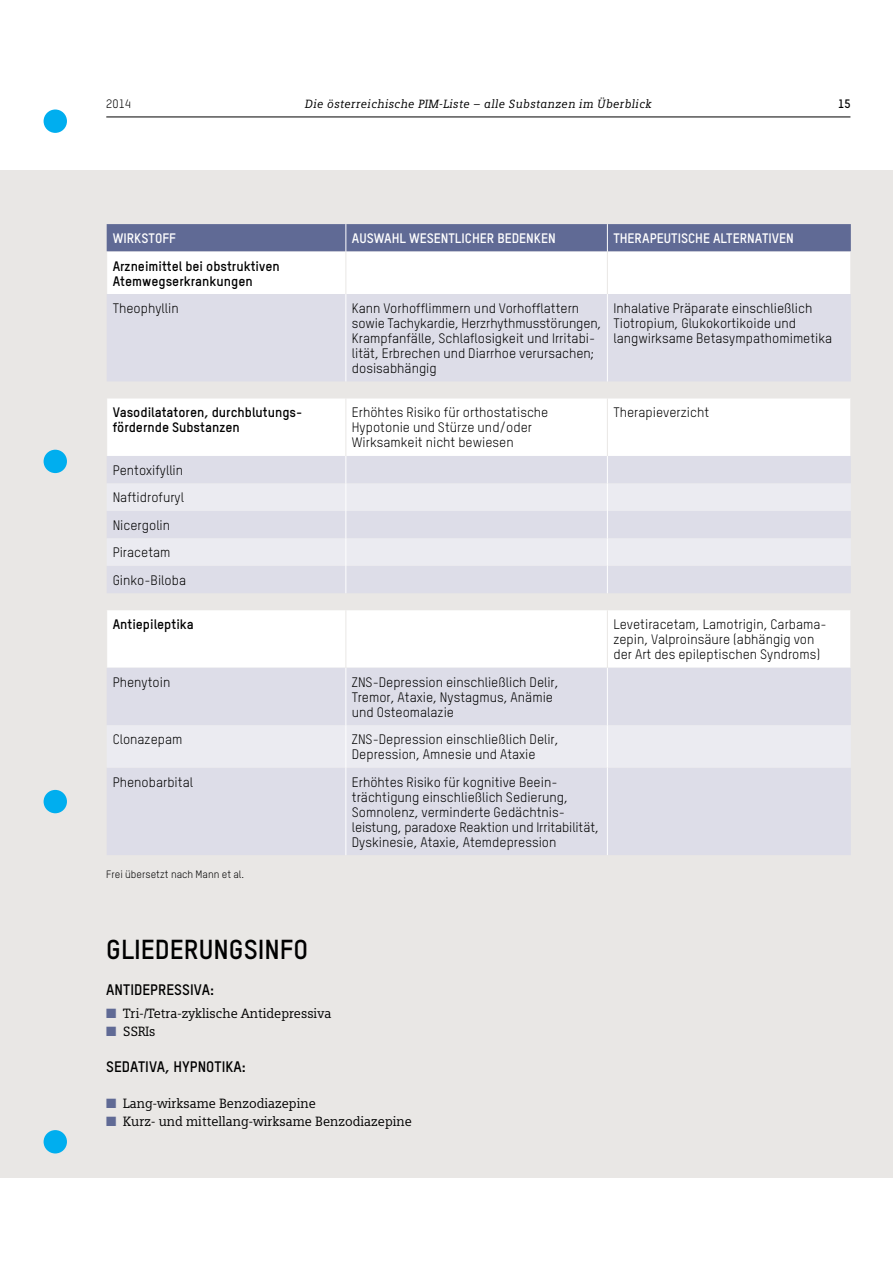
<style>
.page{position:relative;width:893px;height:1263px;background:#fff}
.page>*{position:absolute;margin:0;border:0;box-sizing:border-box;transform-origin:0 0}
.t1{font:700 27px "TSTAR";color:#000}
.t2{font:700 15px "TSTAR";color:#000}
.t3{font:13.5px/15px "TSTAR";color:#000}
.t4{font:13.5px "Siemens Slab";color:#000}
.t5{font:700 13.5px/15px "TSTAR";color:#000}
.t6{font:700 13.5px "TSTAR";color:#fff}
.t7{font:italic 12px "Siemens Slab";letter-spacing:.03em;color:#000}
.t8{font:12px "TSTAR";color:#000}
.t9{font:700 12px "TSTAR";color:#000}
.t10{font:10.5px "TSTAR";color:#000}
.s1{color:#606a95}
</style>
<div class="page">
<hr style="left:106px;top:117px;width:744px;height:1px;background:#000">
<div style="left:0;top:170px;width:893px;height:1008px;background:#e9e7e5"></div>
<div style="left:107px;top:252px;width:743px;height:42px;background:#fff"></div>
<svg style="left:107px;top:294px;width:744px;height:561px;fill:#dddde8"></svg>
<svg style="left:107px;top:483px;width:744px;height:285px"></svg>
<svg style="left:107px;top:224px;width:744px;height:28px;background:#646e97"></svg>
<hr style="left:345px;top:294px;width:1px;height:87px;background:#fff">
<hr style="left:345px;top:668px;width:1px;height:57px;background:#fff">
<hr style="left:345px;top:725px;width:1px;height:43px;background:#fff">
<hr style="left:345px;top:768px;width:1px;height:87px;background:#fff">
<hr style="left:607px;top:294px;width:1px;height:87px;background:#fff">
<hr style="left:607px;top:668px;width:1px;height:57px;background:#fff">
<hr style="left:607px;top:725px;width:1px;height:43px;background:#fff">
<hr style="left:607px;top:768px;width:1px;height:87px;background:#fff">
<hr style="left:345px;top:252px;width:1px;height:42px;background:#e9e7e5">
<hr style="left:607px;top:252px;width:1px;height:42px;background:#e9e7e5">
<hr style="left:345px;top:398px;width:1px;height:58px;background:#e9e7e5">
<hr style="left:607px;top:398px;width:1px;height:58px;background:#e9e7e5">
<hr style="left:850px;top:398px;width:1px;height:58px;background:#e9e7e5">
<hr style="left:345px;top:610px;width:1px;height:58px;background:#e9e7e5">
<hr style="left:607px;top:610px;width:1px;height:58px;background:#e9e7e5">
<hr style="left:850px;top:610px;width:1px;height:58px;background:#e9e7e5">
<svg style="left:345px;top:456px;width:1px;height:137px"></svg>
<svg style="left:607px;top:456px;width:1px;height:137px"></svg>
<div style="left:44px;top:450px;width:23px;height:23px;background:#00aeef;border-radius:50%"></div>
<div style="left:44px;top:790px;width:23px;height:23px;background:#00aeef;border-radius:50%"></div>
<div style="left:44px;top:109px;width:23px;height:24px;background:#00aeef;border-radius:50%"></div>
<div style="left:44px;top:1130px;width:23px;height:23px;background:#00aeef;border-radius:50%"></div>
<p class="t8" style="left:106px;top:97px;width:26px">2014</p>
<p class="t7" style="left:305px;top:97px;width:348px">Die österreichische PIM-Liste – alle Substanzen im Überblick</p>
<p class="t9" style="left:838px;top:97px;width:14px">15</p>
<p class="t6" style="left:113px;top:230px;width:37px">WIRKSTOFF</p>
<p class="t6" style="left:352px;top:230px;width:24px">AUSWAHL</p>
<p class="t6" style="left:409px;top:230px;width:9px">WESENTL</p>
<p class="t6" style="left:461px;top:230px;width:87px">ICHER BEDENKEN</p>
<p class="t6" style="left:613px;top:230px;width:76px">THERAPEUTISCHE</p>
<p class="t6" style="left:713px;top:230px;width:8px">ALTE</p>
<p class="t6" style="left:740px;top:230px;width:47px">RNATIVEN</p>
<p class="t5" style="left:113px;top:258px;width:169px">Arzneimittel bei obstruktiven<br>Atemwegserkrankungen</p>
<p class="t3" style="left:113px;top:301px;width:68px">Theophyllin</p>
<p class="t3" style="left:352px;top:301px;width:251px">Kann Vorhofflimmern und Vorhofflattern sowie Tachykardie, Herzrhythmusstörungen, Krampfanfälle, Schlaflosigkeit und I rritabi&shy;lität, Erbrechen und Diarrhoe verursachen; dosisabhängig</p>
<p class="t3" style="left:613px;top:301px;width:220px">I nhalative Präparate einschließlich<br>Tiotropium, Glukokortikoide und langwirksame Betasympathomimetika</p>
<p class="t5" style="left:113px;top:405px;width:191px">Vasodilatatoren, durchblutungs&shy;fördernde Substanzen</p>
<p class="t3" style="left:352px;top:405px;width:198px">Erhöhtes Risiko für orthostatische<br>Hypotonie und Stürze und/oder<br>Wirksamkeit nicht bewiesen</p>
<p class="t3" style="left:613px;top:405px;width:97px">Therapieverzicht</p>
<p class="t3" style="left:113px;top:456px;width:75px;line-height:27.5px">Pentoxifyllin<br>Naftidrofuryl<br>Nicergolin<br>Piracetam<br>Ginko-Biloba</p>
<p class="t5" style="left:113px;top:617px;width:83px">Antiepileptika</p>
<p class="t3" style="left:613px;top:617px;width:215px">Levetiracetam, Lamotrigin, Carbama&shy;zepin, Valproinsäure (abhängig von der Art des epileptischen Syndroms)</p>
<p class="t3" style="left:113px;top:674px;width:59px">Phenytoin</p>
<p class="t3" style="left:352px;top:674px;width:208px">ZNS-Depression einschließlich Delir,<br>Tremor, Ataxie, Nystagmus, Anämie und Osteomalazie</p>
<p class="t3" style="left:113px;top:732px;width:71px">Clonazepam</p>
<p class="t3" style="left:352px;top:732px;width:208px">ZNS-Depression einschließlich Delir,<br>Depression, Amnesie und Ataxie</p>
<p class="t3" style="left:113px;top:774px;width:82px">Phenobarbital</p>
<p class="t3" style="left:352px;top:774px;width:249px">Erhöhtes Risiko für kognitive Beein&shy;trächtigung einschließlich Sedierung, Somnolenz, verminderte Gedächtnis&shy;leistung, paradoxe Reaktion und I rritabilität, Dyskinesie, Ataxie, Atemdepression</p>
<p class="t10" style="left:106px;top:867px;width:139px">Frei übersetzt nach Mann et al.</p>
<h1 class="t1" style="left:106px;top:932px;width:204px">Gliederungsinfo</h1>
<p class="t2" style="left:106px;top:980px;width:109px">Antid epressiva:</p>
<p class="t4" style="left:106px;top:1006px;width:227px"><span class="s1">■</span> Tri-/Tetra-zyklische Antidepressiva</p>
<p class="t4" style="left:106px;top:1024px;width:51px"><span class="s1">■</span> SSRIs</p>
<p class="t2" style="left:106px;top:1057px;width:141px">Sedativa, Hypnotika:</p>
<p class="t4" style="left:106px;top:1096px;width:211px"><span class="s1">■</span> Lang-wirksame Benzodiazepine</p>
<p class="t4" style="left:106px;top:1114px;width:307px"><span class="s1">■</span> Kurz- und mittellang-wirksame Benzodiazepine</p>
</div>
